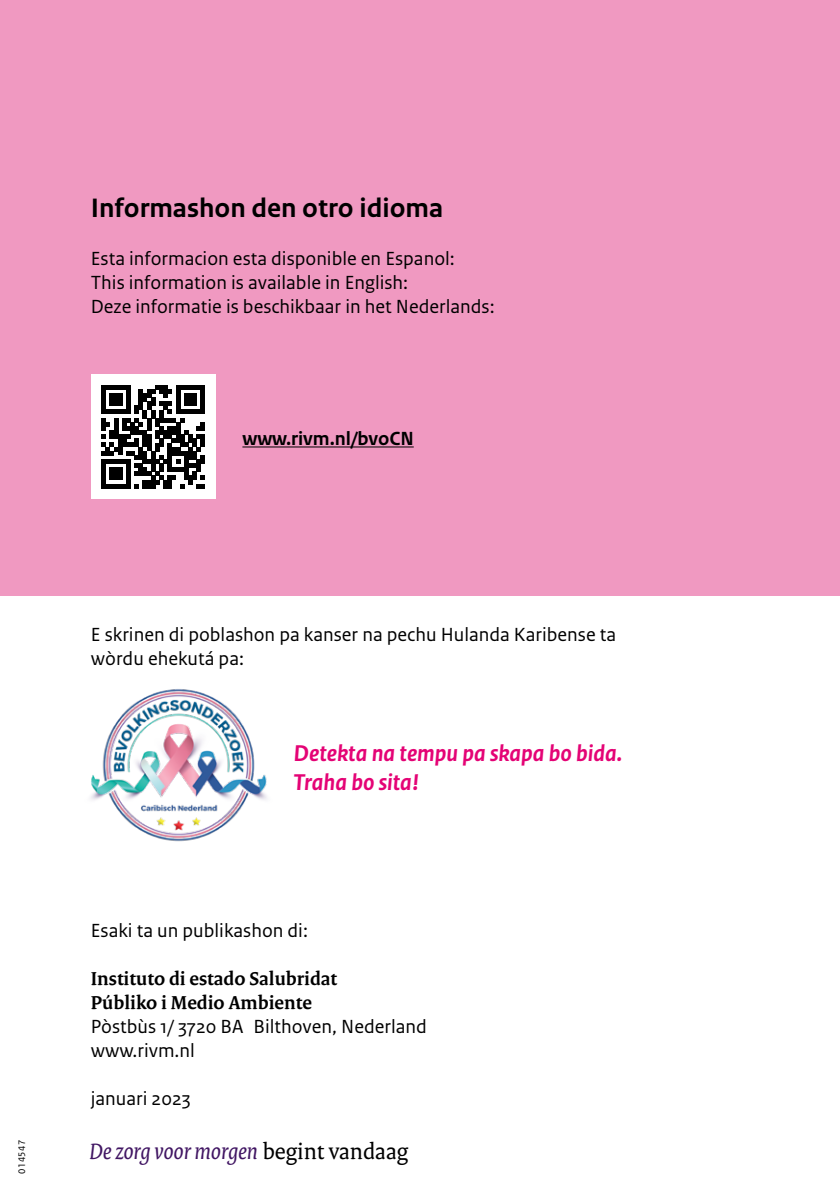
<style>
.page{position:relative;width:840px;height:1191px;background:#fff}
.page>*{position:absolute;margin:0;border:0;box-sizing:border-box;transform-origin:0 0}
.t1{font:700 28px "Rijksoverheid Sans Text";color:#000}
.t2{font:italic 700 24px/28.8px "Rijksoverheid Sans Text";color:#e40375}
.t3{font:italic 24px "Rijksoverheid Serif";color:#411663}
.t4{font:20px/24px "Rijksoverheid Sans Text";color:#000}
.t5{font:700 20px/24px "Rijksoverheid Serif";color:#000}
.t6{font:700 20px "Rijksoverheid Sans Text";color:#000}
.t7{font:10px "Rijksoverheid Sans Text";letter-spacing:.05em;color:#000}
.s1{font-style:normal;color:#000}
</style>
<div class="page">
<div style="left:0;top:0;width:839px;height:595px;background:#f099c1"></div>
<img style="left:90px;top:689px;width:177px;height:153px">
<hr style="left:242px;top:446px;width:171px;height:1px;background:#000">
<div style="left:91px;top:374px;width:124px;height:125px;background:#fff"></div>
<svg style="left:102px;top:385px;width:103px;height:103px"></svg>
<h1 class="t1" style="left:91px;top:192px;width:353px">Informashon den otro idioma</h1>
<p class="t4" style="left:91px;top:247px;width:405px">Esta informacion esta disponible en Espanol:<br>This information is available in English:<br>Deze informatie is beschikbaar in het Nederlands:</p>
<p class="t6" style="left:242px;top:427px;width:173px">www.rivm.nl/bvoCN</p>
<p class="t7" style="left:16px;top:1174px;width:36px;rotate:-90deg">014547</p>
<p class="t4" style="left:91px;top:623px;width:526px">E skrinen di poblashon pa kanser na pechu Hulanda Karibense ta wòrdu ehekutá pa:</p>
<p class="t2" style="left:293px;top:739px;width:330px">Detekta na tempu pa skapa bo bida.<br>Traha bo sita!</p>
<p class="t4" style="left:91px;top:919px;width:218px">Esaki ta un publikashon di:</p>
<p class="t5" style="left:91px;top:966px;width:248px">Instituto di estado Salubridat<br>Públiko i Medio Ambiente</p>
<p class="t4" style="left:91px;top:1015px;width:337px">Pòstbùs 1/ 3720 BA Bilthoven, Nederland www.rivm.nl</p>
<p class="t4" style="left:91px;top:1087px;width:101px">januari 2023</p>
<p class="t3" style="left:89px;top:1137px;width:320px">De zorg voor morgen <span class="s1">begint vandaag</span></p>
</div>
